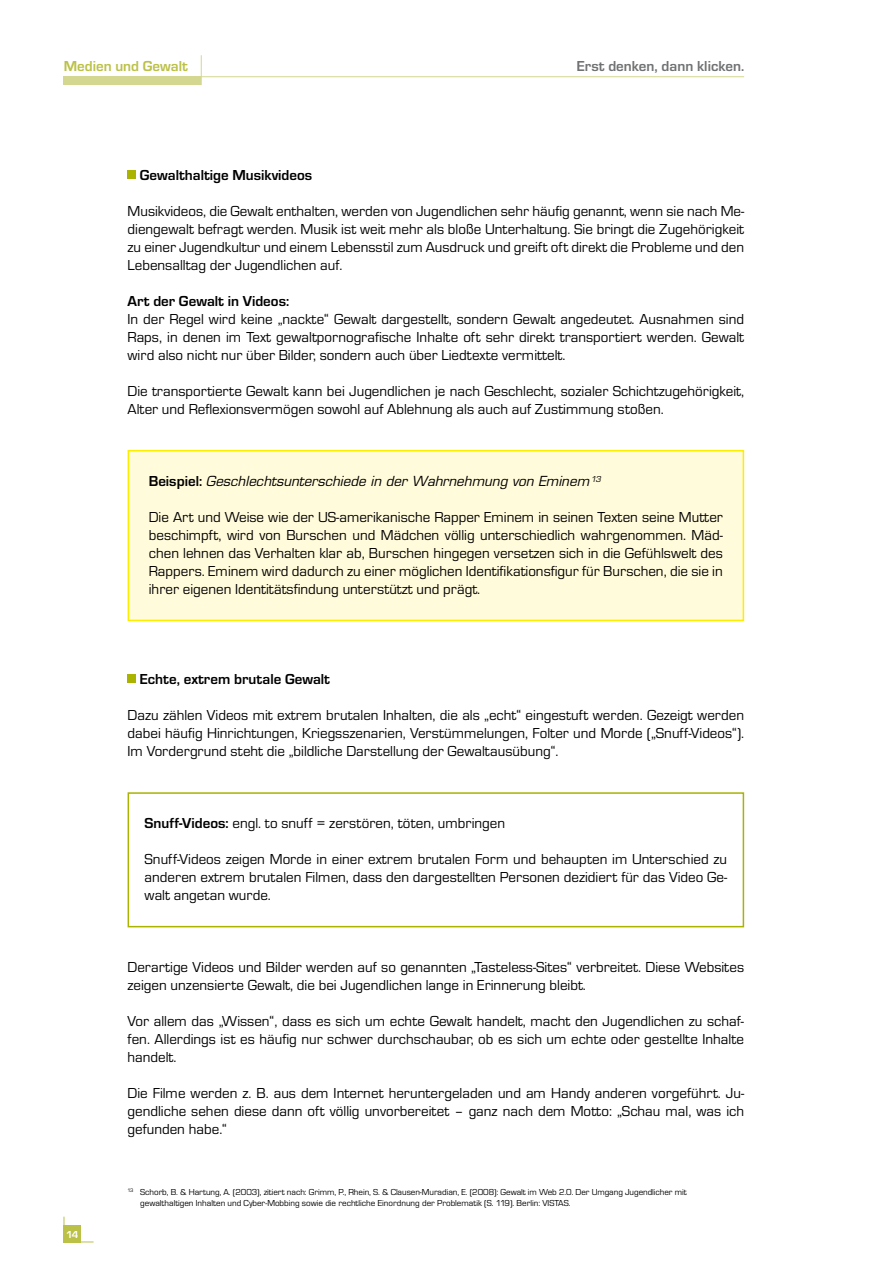
<style>
.page{position:relative;width:893px;height:1263px;background:#fff}
.page>*{position:absolute;margin:0;border:0;box-sizing:border-box;transform-origin:0 0}
.t1{font:15px/18px "Eurostile T";color:#000;text-align:justify}
.t2{font:700 15px "Eurostile T";color:#000}
.t3{font:700 15px "Eurostile T";color:#707172}
.t4{font:700 15px "Eurostile T";color:#bbc146}
.t5{font:italic 13.5px "Eurostile";color:#000}
.t6{font:700 10.5px "Eurostile T";color:#fff}
.t7{font:9px/10.8px "Eurostile T";letter-spacing:-.005em;color:#000}
.s1{font-family:"Eurostile T";font-weight:700;font-style:normal;font-size:15px}
.s2{font-weight:700}
</style>
<div class="page">
<div style="left:128px;top:450px;width:616px;height:171px;background:#fffbdb;border:2px solid #ffed00"></div>
<div style="left:128px;top:171px;width:8px;height:8px;background:#aab300"></div>
<div style="left:128px;top:675px;width:8px;height:8px;background:#aab300"></div>
<div style="left:128px;top:792px;width:616px;height:135px;border:2px solid #aab300"></div>
<hr style="left:64px;top:1242px;width:30px;height:1px;background:#bbc146">
<div style="left:64px;top:77px;width:137px;height:8px;background:#d4d790"></div>
<hr style="left:64px;top:76px;width:680px;height:1px;background:#d4d790">
<hr style="left:201px;top:55px;width:1px;height:30px;background:#d4d790">
<div style="left:64px;top:1225px;width:17px;height:17px;background:#bbc146"></div>
<p class="t4" style="left:64px;top:58px;width:126px">Medien und Gewalt</p>
<p class="t3" style="left:577px;top:58px;width:169px">Erst denken, dann klicken.</p>
<p class="t2" style="left:140px;top:167px;width:174px">Gewalthaltige Musikvideos</p>
<p class="t1" style="left:128px;top:202px;width:618px">Musikvideos, die Gewalt enthalten, werden von Jugendlichen sehr häufig genannt, wenn sie nach Me&shy;diengewalt befragt werden. Musik ist weit mehr als bloße Unterhaltung. Sie bringt die Zugehörigkeit zu einer Jugendkultur und einem Lebensstil zum Ausdruck und greift oft direkt die Probleme und den Lebensalltag der Jugendlichen auf.</p>
<p class="t2" style="left:128px;top:293px;width:163px">Art der Gewalt in Videos:</p>
<p class="t1" style="left:128px;top:310px;width:618px">In der Regel wird keine „nackte“ Gewalt dargestellt, sondern Gewalt angedeutet. Ausnahmen sind Raps, in denen im Text gewaltpornografische Inhalte oft sehr direkt transportiert werden. Gewalt wird also nicht nur über Bilder, sondern auch über Liedtexte vermittelt.</p>
<p class="t1" style="left:128px;top:382px;width:618px">Die transportierte Gewalt kann bei Jugendlichen je nach Geschlecht, sozialer Schichtzugehörigkeit,<br>Alter und Reflexionsvermögen sowohl auf Ablehnung als auch auf Zustimmung stoßen.</p>
<p class="t5" style="left:149px;top:473px;width:453px"><span class="s1">Beispiel:</span> Geschlechtsunterschiede in der Wahrnehmung von Eminem <sup>13</sup></p>
<p class="t1" style="left:149px;top:508px;width:576px">Die Art und Weise wie der US-amerikanische Rapper Eminem in seinen Texten seine Mutter beschimpft, wird von Burschen und Mädchen völlig unterschiedlich wahrgenommen. Mäd&shy;chen lehnen das Verhalten klar ab, Burschen hingegen versetzen sich in die Gefühlswelt des Rappers. Eminem wird dadurch zu einer möglichen Identifikationsfigur für Burschen, die sie in ihrer eigenen Identitätsfindung unterstützt und prägt.</p>
<p class="t2" style="left:140px;top:671px;width:192px">Echte, extrem brutale Gewalt</p>
<p class="t1" style="left:128px;top:706px;width:618px">Dazu zählen Videos mit extrem brutalen Inhalten, die als „echt“ eingestuft werden. Gezeigt werden dabei häufig Hinrichtungen, Kriegsszenarien, Verstümmelungen, Folter und Morde („Snuff-Videos“).<br>Im Vordergrund steht die „bildliche Darstellung der Gewaltausübung“.</p>
<p class="t1" style="left:145px;top:814px;width:362px"><span class="s2">Snuff-Videos:</span> engl. to snuff = zerstören, töten, umbringen</p>
<p class="t1" style="left:145px;top:850px;width:584px">Snuff-Videos zeigen Morde in einer extrem brutalen Form und behaupten im Unterschied zu anderen extrem brutalen Filmen, dass den dargestellten Personen dezidiert für das Video Ge&shy;walt angetan wurde.</p>
<p class="t1" style="left:128px;top:958px;width:618px">Derartige Videos und Bilder werden auf so genannten „Tasteless-Sites“ verbreitet. Diese Websites zeigen unzensierte Gewalt, die bei Jugendlichen lange in Erinnerung bleibt.</p>
<p class="t1" style="left:128px;top:1012px;width:618px">Vor allem das „Wissen“, dass es sich um echte Gewalt handelt, macht den Jugendlichen zu schaf&shy;fen. Allerdings ist es häufig nur schwer durchschaubar, ob es sich um echte oder gestellte Inhalte handelt.</p>
<p class="t1" style="left:128px;top:1084px;width:618px">Die Filme werden z. B. aus dem Internet heruntergeladen und am Handy anderen vorgeführt. Ju&shy;gendliche sehen diese dann oft völlig unvorbereitet – ganz nach dem Motto: „Schau mal, was ich gefunden habe.“</p>
<p class="t6" style="left:66px;top:1229px;width:14px">14</p>
<p class="t7" style="left:140px;top:1187px;width:548px;text-indent:-13px"><sup>13</sup> Schorb, B. &amp; Hartung, A. (2003), zitiert nach: Grimm, P., Rhein, S. &amp; Clausen-Muradian, E. (2008): Gewalt im Web 2.0. Der Umgang Jugendlicher mit gewalthaltigen Inhalten und Cyber-Mobbing sowie die rechtliche Einordnung der Problematik (S. 119). Berlin: VISTAS.</p>
</div>
